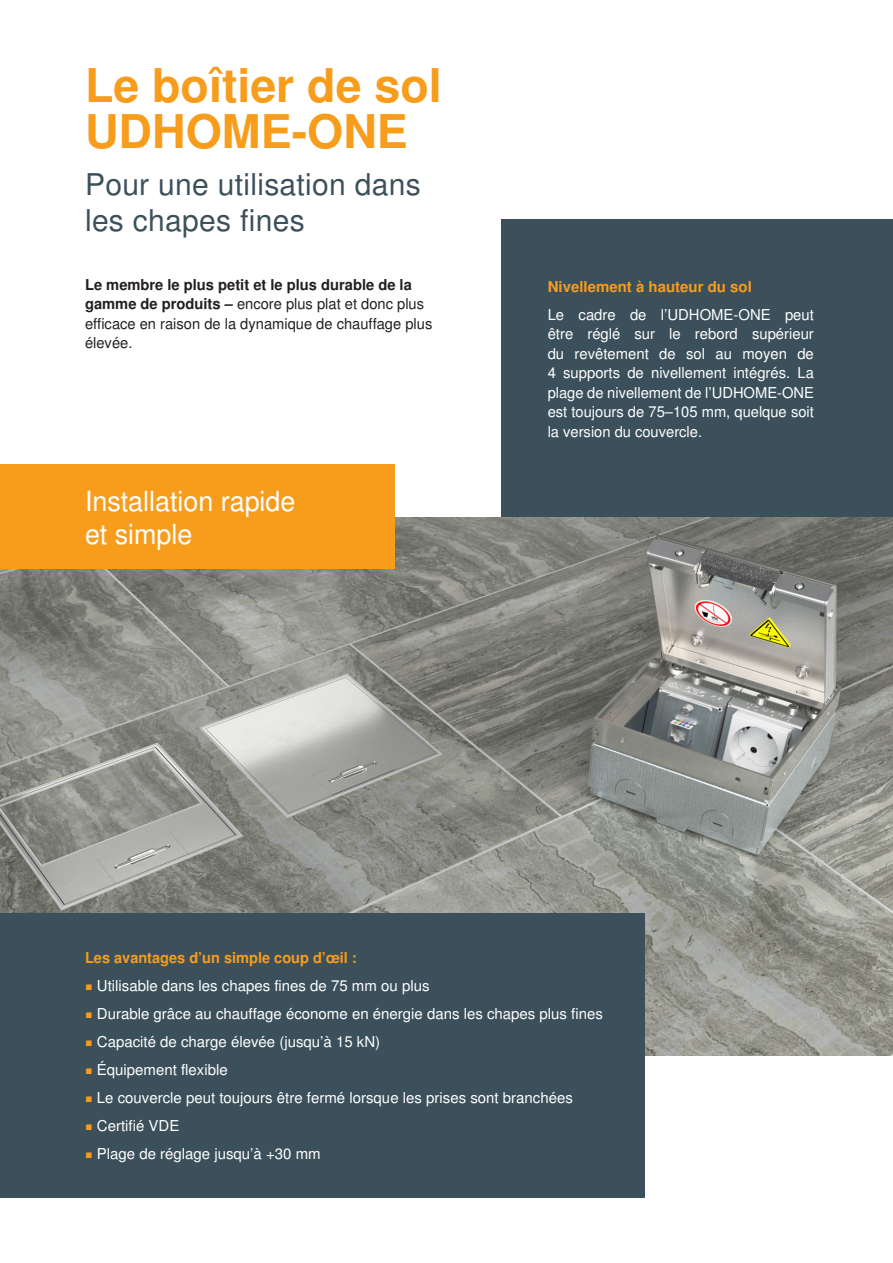
<style>
.page{position:relative;width:893px;height:1263px;background:#fff}
.page>*{position:absolute;margin:0;border:0;box-sizing:border-box;transform-origin:0 0}
.t1{font:700 46.5px/46.5px "Nimbus San LOT";color:#f89c1c}
.t2{font:30px/36px "Nimbus San LOT";letter-spacing:.01em;color:#3b505b}
.t3{font:27.75px/33.2px "Nimbus San LOT";color:#fff}
.t4{font:15px/19.5px "Nimbus San LOT";color:#fff;text-align:justify}
.t5{font:15px/19.5px "Nimbus San LOT";color:#231f20}
.t6{font:700 15px "Nimbus San LOT";color:#f89c1c}
.s1{font-weight:700}
.s2{font-size:7.5px;color:#f89c1c}
</style>
<div class="page">
<img style="left:0;top:517px;width:893px;height:538px">
<div style="left:502px;top:219px;width:391px;height:298px;background:#3b505b"></div>
<div style="left:0;top:465px;width:395px;height:104px;background:#f89c1c"></div>
<div style="left:0;top:913px;width:645px;height:285px;background:#3b505b"></div>
<h1 class="t1" style="left:85px;top:64px;width:358px">Le boîtier de sol<br>UDHOME-ONE</h1>
<h2 class="t2" style="left:85px;top:167px;width:337px">Pour une utilisation dans les chapes fines</h2>
<p class="t5" style="left:85px;top:275px;width:349px"><span class="s1">Le membre le plus petit et le plus durable de la gamme de produits –</span> encore plus plat et donc plus efficace en raison de la dynamique de chauffage plus élevée.</p>
<h3 class="t3" style="left:85px;top:485px;width:212px">Installation rapide et simple</h3>
<p class="t6" style="left:548px;top:277px;width:206px">Nivellement à hauteur du sol</p>
<p class="t4" style="left:548px;top:305px;width:268px">Le cadre de l’UDHOME-ONE peut être réglé sur le rebord supérieur du revêtement de sol au moyen de 4 supports de nivellement intégrés. La plage de nivellement de l’UDHOME-ONE est toujours de 75–105 mm, quelque soit la version du couvercle.</p>
<p class="t6" style="left:85px;top:949px;width:273px">Les avantages d’un simple coup d’œil :</p>
<p class="t4" style="left:85px;top:976px;width:346px"><span class="s2">■</span> Utilisable dans les chapes fines de 75 mm ou plus</p>
<p class="t4" style="left:85px;top:1004px;width:519px"><span class="s2">■</span> Durable grâce au chauffage économe en énergie dans les chapes plus fines</p>
<p class="t4" style="left:85px;top:1032px;width:297px"><span class="s2">■</span> Capacité de charge élevée (jusqu’à 15 kN)</p>
<p class="t4" style="left:85px;top:1060px;width:144px"><span class="s2">■</span> Équipement flexible</p>
<p class="t4" style="left:85px;top:1088px;width:489px"><span class="s2">■</span> Le couvercle peut toujours être fermé lorsque les prises sont branchées</p>
<p class="t4" style="left:85px;top:1116px;width:96px"><span class="s2">■</span> Certifié VDE</p>
<p class="t4" style="left:85px;top:1144px;width:237px"><span class="s2">■</span> Plage de réglage jusqu’à +30 mm</p>
</div>
